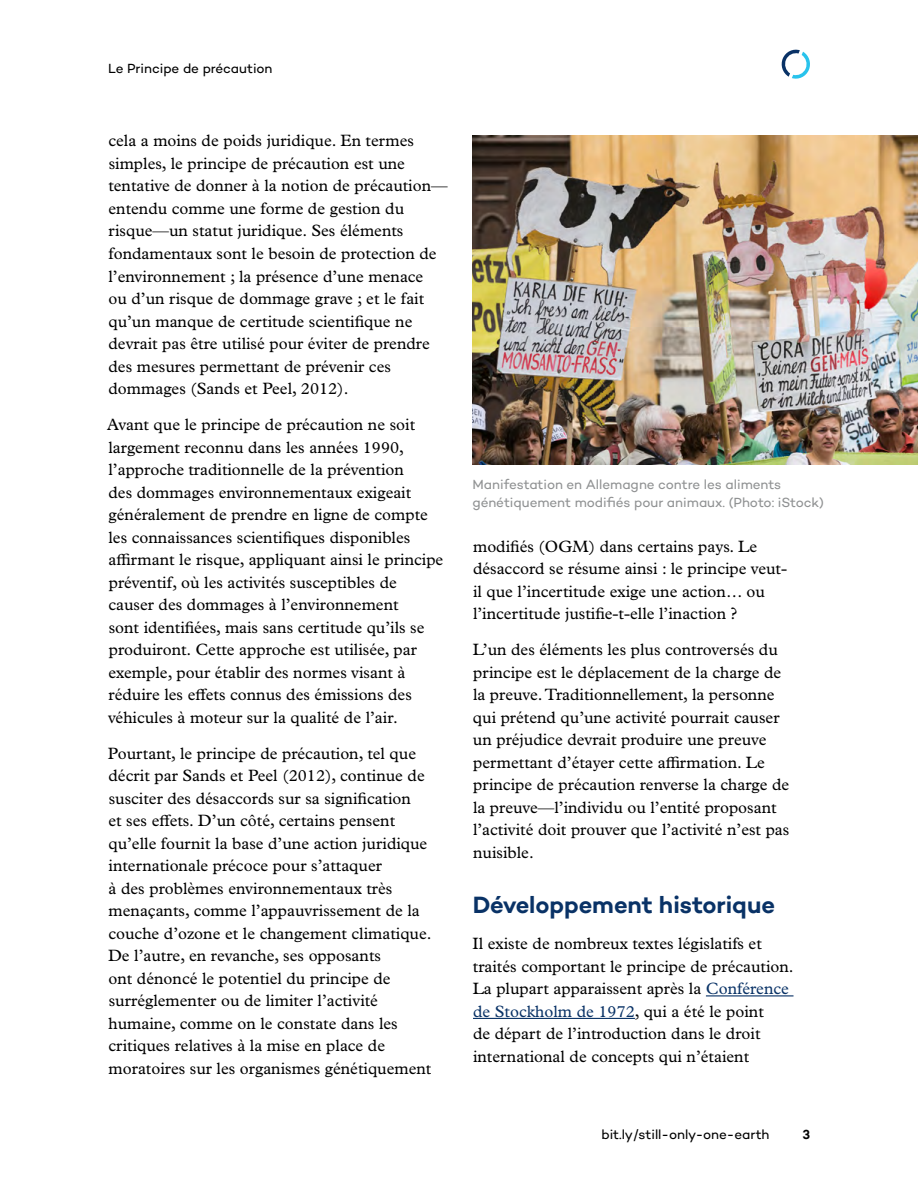
<style>
.page{position:relative;width:918px;height:1188px;background:#fff}
.page>*{position:absolute;margin:0;border:0;box-sizing:border-box;transform-origin:0 0}
.t1{font:600 24px "Campton";letter-spacing:-.005em;color:#093266}
.t2{font:16.5px/22.5px "Plantin MT Pro";color:#000}
.t3{font:13.5px/18px "Campton";letter-spacing:-.005em;color:#909293}
.t4{font:13.5px "Campton";letter-spacing:-.005em;color:#000}
.t5{font:600 13.5px "Campton";color:#000}
.s1{color:#093266}
</style>
<div class="page">
<svg style="left:781px;top:49px;width:29px;height:30px"></svg>
<hr style="left:706px;top:995px;width:88px;height:1px;background:#093266">
<hr style="left:473px;top:1018px;width:162px;height:1px;background:#093266">
<img style="left:472px;top:135px;width:446px;height:329px">
<p class="t4" style="left:108px;top:60px;width:166px">Le Principe de précaution</p>
<p class="t2" style="left:108px;top:130px;width:341px">cela a moins de poids juridique. En termes simples, le principe de précaution est une tentative de donner à la notion de précaution— entendu comme une forme de gestion du risque—un statut juridique. Ses éléments fondamentaux sont le besoin de protection de l’environnement ; la présence d’une menace<br>ou d’un risque de dommage grave ; et le fait qu’un manque de certitude scientifique ne devrait pas être utilisé pour éviter de prendre des mesures permettant de prévenir ces dommages (Sands et Peel, 2012).</p>
<p class="t2" style="left:107px;top:413px;width:338px">Avant que le principe de précaution ne soit largement reconnu dans les années 1990, l’approche traditionnelle de la prévention<br>des dommages environnementaux exigeait généralement de prendre en ligne de compte les connaissances scientifiques disponibles affirmant le risque, appliquant ainsi le principe préventif, où les activités susceptibles de causer des dommages à l’environnement<br>sont identifiées, mais sans certitude qu’ils se produiront. Cette approche est utilisée, par exemple, pour établir des normes visant à réduire les effets connus des émissions des véhicules à moteur sur la qualité de l’air.</p>
<p class="t2" style="left:108px;top:742px;width:325px">Pourtant, le principe de précaution, tel que décrit par Sands et Peel (2012), continue de susciter des désaccords sur sa signification<br>et ses effets. D’un côté, certains pensent qu’elle fournit la base d’une action juridique internationale précoce pour s’attaquer<br>à des problèmes environnementaux très menaçants, comme l’appauvrissement de la couche d’ozone et le changement climatique.<br>De l’autre, en revanche, ses opposants<br>ont dénoncé le potentiel du principe de surréglementer ou de limiter l’activité humaine, comme on le constate dans les critiques relatives à la mise en place de moratoires sur les organismes génétiquement</p>
<p class="t3" style="left:472px;top:475px;width:353px">Manifestation en Allemagne contre les aliments génétiquement modifiés pour animaux. (Photo: iStock)</p>
<p class="t2" style="left:473px;top:535px;width:316px">modifiés (OGM) dans certains pays. Le désaccord se résume ainsi : le principe veut&shy;il que l’incertitude exige une action… ou l’incertitude justifie-t-elle l’inaction ?</p>
<p class="t2" style="left:473px;top:639px;width:318px">L’un des éléments les plus controversés du principe est le déplacement de la charge de la preuve. Traditionnellement, la personne qui prétend qu’une activité pourrait causer un préjudice devrait produire une preuve permettant d’étayer cette affirmation. Le principe de précaution renverse la charge de la preuve—l’individu ou l’entité proposant l’activité doit prouver que l’activité n’est pas nuisible.</p>
<h1 class="t1" style="left:473px;top:890px;width:304px">Développement historique</h1>
<p class="t2" style="left:473px;top:933px;width:323px">Il existe de nombreux textes législatifs et traités comportant le principe de précaution.<br>La plupart apparaissent après la <span class="s1">Conférence de Stockholm de 1972</span>, qui a été le point<br>de départ de l’introduction dans le droit international de concepts qui n’étaient</p>
<p class="t4" style="left:601px;top:1126px;width:170px">bit.ly/still-only-one-earth</p>
<p class="t5" style="left:802px;top:1126px;width:9px">3</p>
</div>
